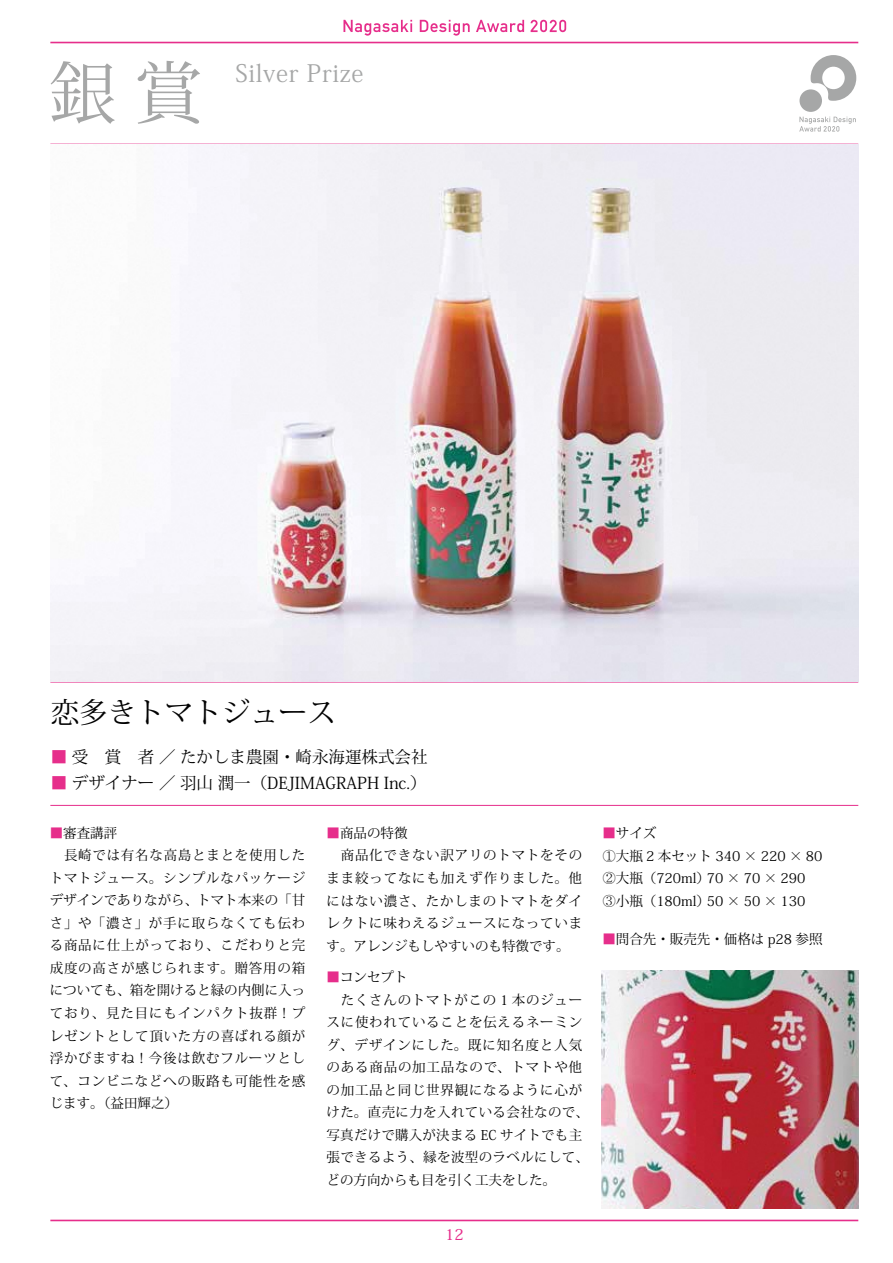
<style>
.page{position:relative;width:893px;height:1263px;background:#fff}
.page>*{position:absolute;margin:0;border:0;box-sizing:border-box;transform-origin:0 0}
.t1{font:67.5px "Koz Min Pro";color:#a6a7a7}
.t2{font:28.5px "Koz Min Pr 6 N";color:#000}
.t3{font:24px "Koz Min Pro";letter-spacing:.03em;color:#a6a7a7}
.t4{font:16.5px "Koz Min Pr 6 N";color:#000}
.t5{font:500 15px "Koz Min Pro";color:#e62e8b}
.t6{font:13.5px/22.5px "Koz Min Pr 6 N";letter-spacing:.055em;color:#000}
.t7{font:13.5px/22.5px "Koz Min Pr 6 N";color:#000}
.s1{color:#e62e8b}
.s2{font-family:"Adobe Myungjo Std";font-weight:500}
</style>
<div class="page">
<hr style="left:50px;top:682px;width:808px;height:1px;background:#e62e8b">
<hr style="left:50px;top:144px;width:808px;height:1px;background:#e62e8b">
<hr style="left:50px;top:805px;width:808px;height:1px;background:#e62e8b">
<hr style="left:50px;top:1220px;width:808px;height:1px;background:#e62e8b">
<hr style="left:50px;top:42px;width:808px;height:1px;background:#e62e8b">
<div style="left:799px;top:89px;width:23px;height:23px;background:#a6a7a7;border-radius:50%"></div>
<svg style="left:811px;top:55px;width:45px;height:46px"></svg>
<svg style="left:799px;top:117px;width:57px;height:15px"></svg>
<svg style="left:343px;top:20px;width:69px;height:16px"></svg>
<svg style="left:420px;top:20px;width:50px;height:16px"></svg>
<svg style="left:476px;top:20px;width:48px;height:12px"></svg>
<svg style="left:531px;top:20px;width:35px;height:12px"></svg>
<img style="left:50px;top:145px;width:808px;height:537px">
<img style="left:601px;top:971px;width:257px;height:238px">
<h1 class="t1" style="left:49px;top:46px;width:155px">銀 賞</h1>
<h3 class="t3" style="left:235px;top:56px;width:130px">Silver Prize</h3>
<h2 class="t2" style="left:51px;top:696px;width:286px">恋多きトマトジュース</h2>
<p class="t4" style="left:51px;top:748px;width:378px"><span class="s1">■</span> 受　賞　者 ／ たかしま農園・崎永海運株式会社</p>
<p class="t4" style="left:51px;top:773px;width:377px"><span class="s1">■</span> デザイナー ／ 羽山 潤一（DEJIMAGRAPH Inc.）</p>
<p class="t6" style="left:50px;top:822px;width:257px"><span class="s1">■</span>審査講評<br>　長崎では有名な高島とまとを使用したトマトジュース。シンプルなパッケージデザインでありながら、トマト本来の「甘さ」や「濃さ」が手に取らなくても伝わる商品に仕上がっており、こだわりと完成度の高さが感じられます。贈答用の箱についても、箱を開けると緑の内側に入っており、見た目にもインパクト抜群！プレゼントとして頂いた方の喜ばれる顔が浮かびますね！今後は飲むフルーツとして、コンビニなどへの販路も可能性を感じます。（益田輝之）</p>
<p class="t6" style="left:327px;top:822px;width:257px"><span class="s1">■</span>商品の特徴<br>　商品化できない訳アリのトマトをそのまま絞ってなにも加えず作りました。他にはない濃さ、たかしまのトマトをダイレクトに味わえるジュースになっています。アレンジもしやすいのも特徴です。</p>
<p class="t6" style="left:327px;top:966px;width:264px"><span class="s1">■</span>コンセプト<br>　たくさんのトマトがこの 1 本のジュースに使われていることを伝えるネーミング、デザインにした。既に知名度と人気のある商品の加工品なので、トマトや他の加工品と同じ世界観になるように心がけた。直売に力を入れている会社なので、写真だけで購入が決まる EC サイトでも主張できるよう、縁を波型のラベルにして、どの方向からも目を引く工夫をした。</p>
<p class="t5" style="left:445px;top:1224px;width:20px">12</p>
<p class="t7" style="left:602px;top:822px;width:222px"><span class="s1">■</span>サイズ<br><span class="s2">①</span>大瓶 2 本セット 340 × 220 × 80<br><span class="s2">②</span>大瓶（720ml）70 × 70 × 290<br><span class="s2">③</span>小瓶（180ml）50 × 50 × 130</p>
<p class="t7" style="left:602px;top:928px;width:222px"><span class="s1">■</span>問合先・販売先・価格は p28 参照</p>
</div>
